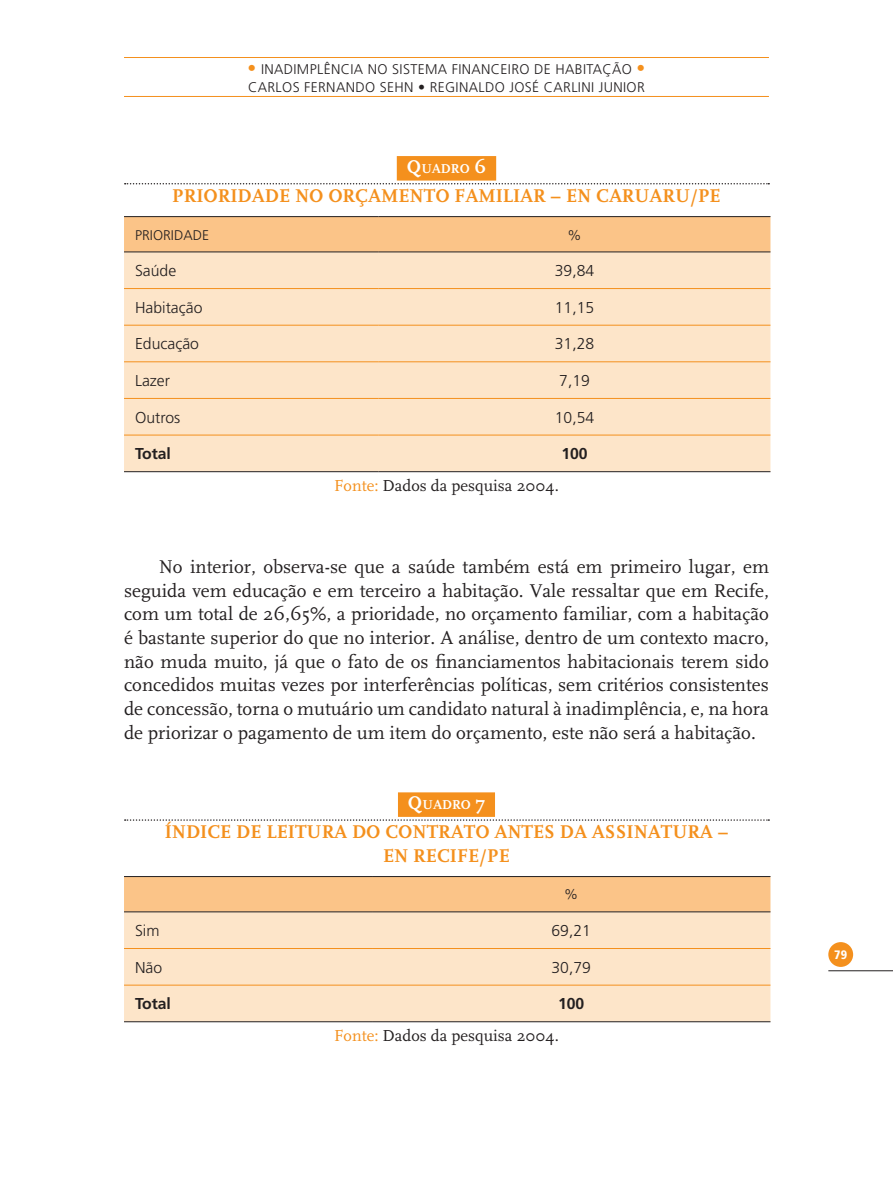
<style>
.page{position:relative;width:893px;height:1191px;background:#fff}
.page>*{position:absolute;margin:0;border:0;box-sizing:border-box;transform-origin:0 0}
._01A_TEXTO{font:19.25px/23.6px "FF Scala";color:#231f20;text-align:justify}
._10B_TABELA_TÍTULO{font:700 19.25px/23.6px "FF Scala";color:#f4901d;text-align:center}
._07_FONTE{font:16.62px "FF Scala";color:#231f20}
._07AA_Texto_Tabela{font:300 15.75px "Frutiger";color:#231f20}
._07AA_Texto_Tabela-2{font:700 15.75px "Frutiger";color:#231f20}
._07B_Texto_Tabela_GR{font:300 14px/17.5px "Frutiger";letter-spacing:.025em;color:#231f20}
._10A_QUADRO{font:700 13.47px "FF Scala";color:#fff}
.t1{font:900 condensed 12.25px "Frutiger";color:#fff}
.s1{font-size:17.5px;color:#f4901d}
.s2{font-size:19.25px}
.s3{color:#f4901d}
</style>
<div class="page">
<div style="left:828px;top:942px;width:25px;height:25px;background:#f4901d;border-radius:50%"></div>
<hr style="left:828px;top:970px;width:65px;height:1px;background:#231f20">
<hr style="left:124px;top:96px;width:645px;height:1px;background:#f4901d">
<hr style="left:124px;top:57px;width:645px;height:1px;background:#f4901d">
<div style="left:397px;top:156px;width:99px;height:25px;background:#f4901d"></div>
<svg style="left:125px;top:183px;width:644px;height:1px"></svg>
<div style="left:398px;top:792px;width:97px;height:25px;background:#f4901d"></div>
<svg style="left:125px;top:819px;width:644px;height:1px"></svg>
<div style="left:124px;top:217px;width:646px;height:34px;background:#fbc488"></div>
<div style="left:124px;top:252px;width:646px;height:219px;background:#fde5c9"></div>
<hr style="left:124px;top:216px;width:255px;height:1px;background:#231f20">
<hr style="left:379px;top:216px;width:391px;height:1px;background:#231f20">
<hr style="left:124px;top:251px;width:255px;height:1px;background:#231f20">
<hr style="left:379px;top:251px;width:391px;height:1px;background:#231f20">
<hr style="left:124px;top:471px;width:255px;height:1px;background:#231f20">
<hr style="left:379px;top:471px;width:391px;height:1px;background:#231f20">
<hr style="left:124px;top:288px;width:255px;height:1px;background:#f4901d">
<hr style="left:379px;top:288px;width:391px;height:1px;background:#f4901d">
<hr style="left:124px;top:325px;width:255px;height:1px;background:#f4901d">
<hr style="left:379px;top:325px;width:391px;height:1px;background:#f4901d">
<hr style="left:124px;top:361px;width:255px;height:1px;background:#f4901d">
<hr style="left:379px;top:361px;width:391px;height:1px;background:#f4901d">
<hr style="left:124px;top:398px;width:255px;height:1px;background:#f4901d">
<hr style="left:379px;top:398px;width:391px;height:1px;background:#f4901d">
<hr style="left:124px;top:434px;width:255px;height:1px;background:#f4901d">
<hr style="left:379px;top:434px;width:391px;height:1px;background:#f4901d">
<div style="left:124px;top:877px;width:646px;height:34px;background:#fbc488"></div>
<div style="left:124px;top:912px;width:646px;height:109px;background:#fde5c9"></div>
<hr style="left:124px;top:876px;width:248px;height:1px;background:#231f20">
<hr style="left:372px;top:876px;width:398px;height:1px;background:#231f20">
<hr style="left:124px;top:911px;width:248px;height:1px;background:#231f20">
<hr style="left:372px;top:911px;width:398px;height:1px;background:#231f20">
<hr style="left:124px;top:1021px;width:248px;height:1px;background:#231f20">
<hr style="left:372px;top:1021px;width:398px;height:1px;background:#231f20">
<hr style="left:124px;top:948px;width:248px;height:1px;background:#f4901d">
<hr style="left:372px;top:948px;width:398px;height:1px;background:#f4901d">
<hr style="left:124px;top:984px;width:248px;height:1px;background:#f4901d">
<hr style="left:372px;top:984px;width:398px;height:1px;background:#f4901d">
<p class="_07B_Texto_Tabela_GR" style="left:248px;top:61px;width:399px"><span class="s1">•</span> INADI MPLÊNCIA NO SISTEMA FI NANC EIRO DE HABITAÇÃO <span class="s1">•<br></span>CARLOS FERNANDO SEH N • REGI NALDO JOSÉ CARLINI JUNIOR</p>
<p class="_10A_QUADRO" style="left:407px;top:161px;width:81px"><span class="s2">Q</span>UADRO <span class="s2">6</span></p>
<p class="_10B_TABELA_TÍTULO" style="left:172px;top:184px;width:550px">PRIORIDADE NO ORÇAMENTO FAMILIAR – EN CARUARU/PE</p>
<p class="_07B_Texto_Tabela_GR" style="left:135px;top:226px;width:75px">PRIORIDADE</p>
<p class="_07B_Texto_Tabela_GR" style="left:568px;top:226px;width:15px">%</p>
<p class="_07AA_Texto_Tabela" style="left:135px;top:262px;width:43px">SAÚDE</p>
<p class="_07AA_Texto_Tabela" style="left:555px;top:262px;width:41px">39,84</p>
<p class="_07AA_Texto_Tabela" style="left:135px;top:298px;width:69px">HABITAÇÃO</p>
<p class="_07AA_Texto_Tabela" style="left:555px;top:298px;width:41px">11,15</p>
<p class="_07AA_Texto_Tabela" style="left:135px;top:335px;width:65px">EDUCAÇÃO</p>
<p class="_07AA_Texto_Tabela" style="left:555px;top:335px;width:41px">31,28</p>
<p class="_07AA_Texto_Tabela" style="left:135px;top:372px;width:36px">LAZER</p>
<p class="_07AA_Texto_Tabela" style="left:559px;top:372px;width:32px">7,19</p>
<p class="_07AA_Texto_Tabela" style="left:135px;top:408px;width:46px">OUTROS</p>
<p class="_07AA_Texto_Tabela" style="left:555px;top:408px;width:41px">10,54</p>
<p class="_07AA_Texto_Tabela-2" style="left:135px;top:444px;width:37px">Total</p>
<p class="_07AA_Texto_Tabela-2" style="left:561px;top:444px;width:28px">100</p>
<p class="_07_FONTE" style="left:334px;top:477px;width:226px"><span class="s3">Fonte:</span> Dados da pesquisa 2004.</p>
<p class="_01A_TEXTO" style="left:124px;top:555px;width:646px;text-indent:35px">No interior, observa-se que a saúde também está em primeiro lugar, em seguida vem educação e em terceiro a habitação. Vale ressaltar que em Recife, com um total de 26,65%, a prioridade, no orçamento familiar, com a habitação é bastante superior do que no interior. A análise, dentro de um contexto macro, não muda muito, já que o fato de os financiamentos habitacionais terem sido concedidos muitas vezes por interferências políticas, sem critérios consistentes de concessão, torna o mutuário um candidato natural à inadimplência, e, na hora de priorizar o pagamento de um item do orçamento, este não será a habitação.</p>
<p class="_10A_QUADRO" style="left:408px;top:797px;width:79px"><span class="s2">Q</span>UADRO <span class="s2">7</span></p>
<p class="_10B_TABELA_TÍTULO" style="left:165px;top:820px;width:565px">ÍNDICE DE LEITURA DO CONTRATO ANTES DA ASSINATURA –<br>EN RECIFE/PE</p>
<p class="_07B_Texto_Tabela_GR" style="left:564px;top:886px;width:15px">%</p>
<p class="_07AA_Texto_Tabela" style="left:135px;top:921px;width:26px">SIM</p>
<p class="_07AA_Texto_Tabela" style="left:552px;top:921px;width:41px">69,21</p>
<p class="_07AA_Texto_Tabela" style="left:135px;top:958px;width:29px">NÃO</p>
<p class="_07AA_Texto_Tabela" style="left:552px;top:958px;width:41px">30,79</p>
<p class="_07AA_Texto_Tabela-2" style="left:135px;top:994px;width:37px">Total</p>
<p class="_07AA_Texto_Tabela-2" style="left:558px;top:994px;width:28px">100</p>
<p class="_07_FONTE" style="left:334px;top:1027px;width:226px"><span class="s3">Fonte:</span> Dados da pesquisa 2004.</p>
<p class="t1" style="left:834px;top:947px;width:13px">79</p>
</div>
